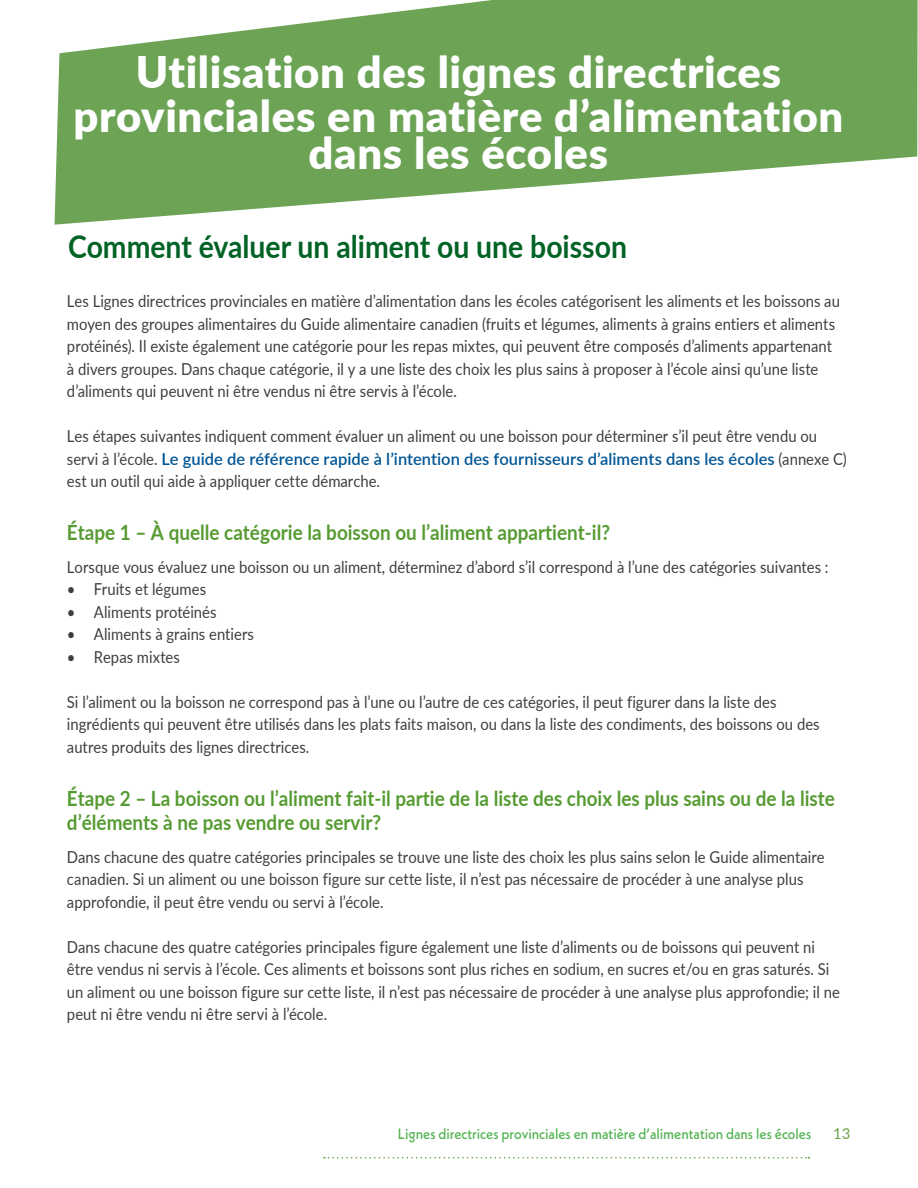
<style>
.page{position:relative;width:918px;height:1188px;background:#fff}
.page>*{position:absolute;margin:0;border:0;box-sizing:border-box;transform-origin:0 0}
.Large_Header{font:900 43.5px/43.5px "Lato";letter-spacing:.015em;color:#fff;text-align:center}
.Section_Heading{font:700 31.5px "Lato";color:#006224;scale:.9 1}
.Boldest{font:700 21px/24px "Lato";color:#569b32;scale:.9 1}
.Text{font:16.5px/22.5px "Lato";color:#3e3e3f;scale:.9 1}
.t1{font:500 15px "Neue Kabel";color:#56b455;scale:.92 1}
.t2{font:15px "Lato";color:#6ba547}
.s1{font-weight:600;color:#005595}
</style>
<div class="page">
<svg style="left:324px;top:1157px;width:485px;height:2px"></svg>
<svg style="left:54px;top:0;width:864px;height:225px;fill:#6ca355"></svg>
<p class="Large_Header" style="left:73px;top:49px;width:771px">Utilisation des lignes directrices provinciales en matière d’alimentation</p>
<p class="Large_Header" style="left:309px;top:130px;width:301px">dans les écoles</p>
<p class="Section_Heading" style="left:68px;top:223px;width:622px">Comment évaluer un aliment ou une boisson</p>
<p class="Text" style="left:67px;top:289px;width:860px">Les Lignes directrices provinciales en matière d’alimentation dans les écoles catégorisent les aliments et les boissons au moyen des groupes alimentaires du Guide alimentaire canadien (fruits et légumes, aliments à grains entiers et aliments protéinés). Il existe également une catégorie pour les repas mixtes, qui peuvent être composés d’aliments appartenant à divers groupes. Dans chaque catégorie, il y a une liste des choix les plus sains à proposer à l’école ainsi qu’une liste d’aliments qui peuvent ni être vendus ni être servis à l’école.</p>
<p class="Text" style="left:67px;top:424px;width:868px">Les étapes suivantes indiquent comment évaluer un aliment ou une boisson pour déterminer s’il peut être vendu ou servi à l’école. <span class="s1">Le guide de référence rapide à l’intention des fournisseurs d’aliments dans les écoles</span> (annexe C) est un outil qui aide à appliquer cette démarche.</p>
<p class="Boldest" style="left:67px;top:520px;width:605px">Étape 1 – À quelle catégorie la boisson ou l’aliment appartient-il?</p>
<p class="Text" style="left:67px;top:555px;width:848px">Lorsque vous évaluez une boisson ou un aliment, déterminez d’abord s’il correspond à l’une des catégories suivantes :</p>
<p class="Text" style="left:67px;top:577px;width:156px">• Fruits et légumes</p>
<p class="Text" style="left:67px;top:600px;width:168px">• Aliments protéinés</p>
<p class="Text" style="left:67px;top:622px;width:209px">• Aliments à grains entiers</p>
<p class="Text" style="left:67px;top:645px;width:127px">• Repas mixtes</p>
<p class="Text" style="left:67px;top:690px;width:838px">Si l’aliment ou la boisson ne correspond pas à l’une ou l’autre de ces catégories, il peut figurer dans la liste des ingrédients qui peuvent être utilisés dans les plats faits maison, ou dans la liste des condiments, des boissons ou des autres produits des lignes directrices.</p>
<p class="Boldest" style="left:67px;top:786px;width:855px">Étape 2 – La boisson ou l’aliment fait-il partie de la liste des choix les plus sains ou de la liste d’éléments à ne pas vendre ou servir?</p>
<p class="Text" style="left:67px;top:845px;width:843px">Dans chacune des quatre catégories principales se trouve une liste des choix les plus sains selon le Guide alimentaire canadien. Si un aliment ou une boisson figure sur cette liste, il n’est pas nécessaire de procéder à une analyse plus approfondie, il peut être vendu ou servi à l’école.</p>
<p class="Text" style="left:67px;top:935px;width:860px">Dans chacune des quatre catégories principales figure également une liste d’aliments ou de boissons qui peuvent ni être vendus ni servis à l’école. Ces aliments et boissons sont plus riches en sodium, en sucres et/ou en gras saturés. Si un aliment ou une boisson figure sur cette liste, il n’est pas nécessaire de procéder à une analyse plus approfondie; il ne peut ni être vendu ni être servi à l’école.</p>
<p class="t1" style="left:398px;top:1124px;width:451px">Lignes directrices provinciales en matière d’alimentation dans les écoles</p>
<p class="t2" style="left:833px;top:1123px;width:19px">13</p>
</div>
